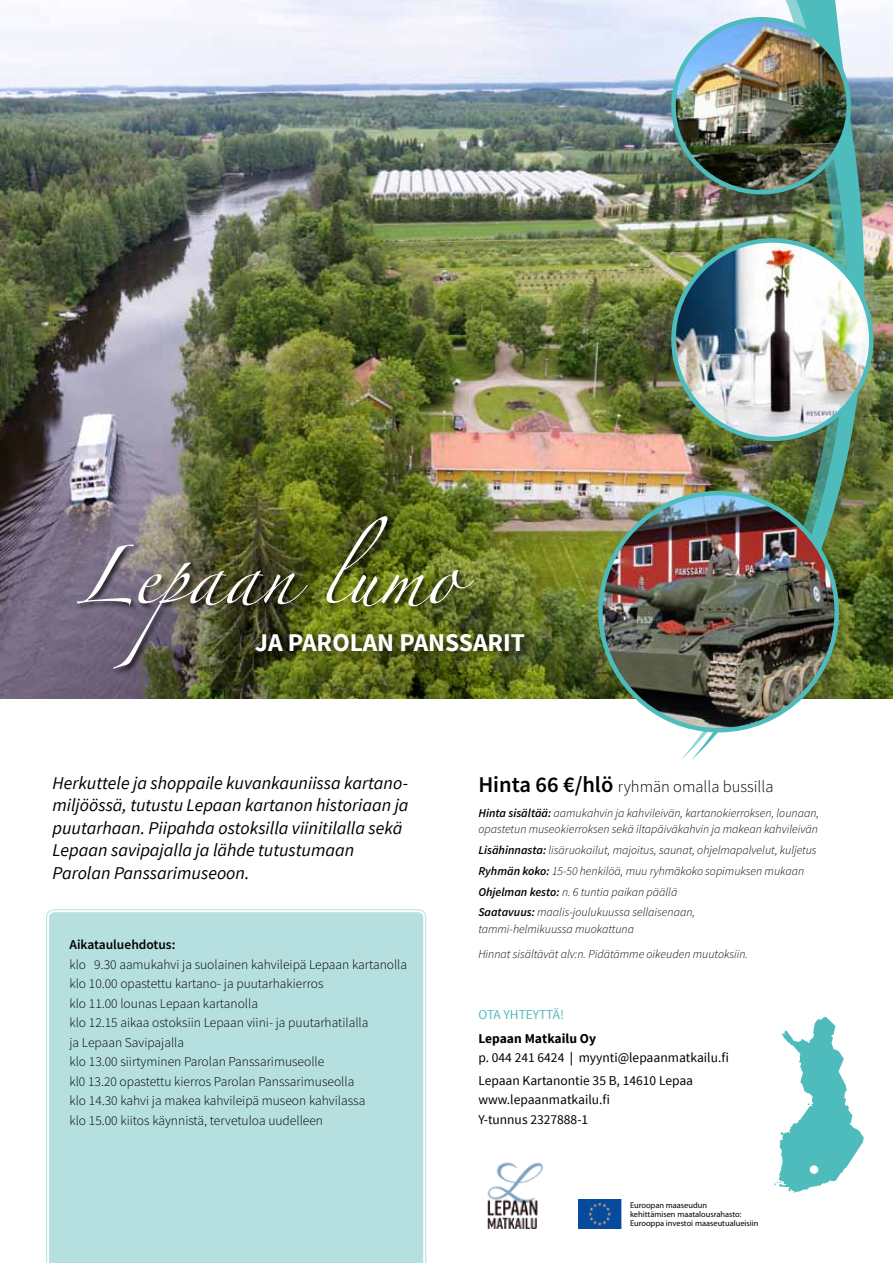
<style>
.page{position:relative;width:893px;height:1263px;background:#fff}
.page>*{position:absolute;margin:0;border:0;box-sizing:border-box;transform-origin:0 0}
.t1{font:129px "Zapfino Extra LT One";color:#fff}
.t2{font:700 25.5px "Source Sans Pro";color:#fff}
.t3{font:italic 18px/22.5px "Source Sans Pro";color:#000}
.t4{font:300 16.5px "Source Sans Pro";color:#000}
.t5{font:300 13.5px/19.5px "Source Sans Pro";color:#000}
.t6{font:13.5px/19.5px "Source Sans Pro";color:#000}
.t7{font:600 13.5px "Source Sans Pro";color:#000}
.t8{font:13.5px "Source Sans Pro";color:#4ebbbc}
.t9{font:italic 300 12px/20.7px "Source Sans Pro";color:#000}
.t10{font:8.4px/9px "Myriad Pro";color:#000}
.s1{font-weight:600;font-size:22.5px}
.s2{font-weight:600}
.s3{font-weight:700}
</style>
<div class="page">
<div style="left:47px;top:910px;width:378px;height:353px;background:#b6dfdf"></div>
<img style="left:0;top:0;width:680px;height:698px">
<div style="left:76px;top:515px;width:406px;height:161px;background:#000;opacity:.75"></div>
<svg style="left:771px;top:1017px;width:93px;height:176px"></svg>
<div style="left:810px;top:1165px;width:8px;height:9px;background:#fff;border-radius:50%"></div>
<img style="left:579px;top:1200px;width:43px;height:28px">
<img style="left:487px;top:1162px;width:57px;height:67px">
<div style="left:251px;top:629px;width:284px;height:33px;background:#000;opacity:.75"></div>
<img style="left:680px;top:0;width:11px;height:760px">
<img style="left:691px;top:0;width:202px;height:760px">
<img style="left:600px;top:493px;width:237px;height:237px;border-radius:118px">
<img style="left:673px;top:240px;width:198px;height:199px;border-radius:99px">
<div style="left:671px;top:238px;width:202px;height:203px;border:4px solid #4ebbbc;border-radius:50%"></div>
<img style="left:673px;top:19px;width:176px;height:173px">
<div style="left:671px;top:17px;width:180px;height:177px;border:4px solid #4ebbbc;border-radius:50%"></div>
<h1 class="t1" style="left:75px;top:483px;width:383px">Lepaan lumo</h1>
<h2 class="t2" style="left:255px;top:626px;width:271px">JA PAROLAN PANSSARIT</h2>
<h3 class="t3" style="left:53px;top:771px;width:358px">Herkuttele ja shoppaile kuvankauniissa kartano&shy;miljöössä, tutustu Lepaan kartanon historiaan ja puutarhaan. Piipahda ostoksilla viinitilalla sekä Lepaan savipajalla ja lähde tutustumaan Parolan Panssarimuseoon.</h3>
<p class="t7" style="left:70px;top:936px;width:107px">Aikatauluehdotus:</p>
<p class="t5" style="left:70px;top:954px;width:339px">klo 9.30 aamukahvi ja suolainen kahvileipä Lepaan kartanolla klo 10.00 opastettu kartano- ja puutarhakierros<br>klo 11.00 lounas Lepaan kartanolla<br>klo 12.15 aikaa ostoksiin Lepaan viini- ja puutarhatilalla<br>ja Lepaan Savipajalla<br>klo 13.00 siirtyminen Parolan Panssarimuseolle<br>kl0 13.20 opastettu kierros Parolan Panssarimuseolla<br>klo 14.30 kahvi ja makea kahvileipä museon kahvilassa<br>klo 15.00 kiitos käynnistä, tervetuloa uudelleen</p>
<h3 class="t4" style="left:478px;top:776px;width:297px"><span class="s1">Hinta 66 €/hlö</span> ryhmän omalla bussilla</h3>
<p class="t9" style="left:478px;top:805px;width:342px;line-height:16.5px"><span class="s2">Hinta sisältää:</span> aamukahvin ja kahvileivän, kartanokierroksen, lounaan, opastetun museokierroksen sekä iltapäiväkahvin ja makean kahvileivän</p>
<p class="t9" style="left:478px;top:840px;width:340px"><span class="s2">Lisähinnasta:</span> lisäruokailut, majoitus, saunat, ohjelmapalvelut, kuljetus <span class="s2">Ryhmän koko:</span> 15-50 henkilöä, muu ryhmäkoko sopimuksen mukaan <span class="s2">Ohjelman kesto:</span> n. 6 tuntia paikan päällä<br><span class="s2">Saatavuus:</span> maalis-joulukuussa sellaisenaan,</p>
<p class="t9" style="left:478px;top:916px;width:271px;line-height:25px">tammi-helmikuussa muokattuna<br>Hinnat sisältävät alv:n. Pidätämme oikeuden muutoksiin.</p>
<p class="t8" style="left:478px;top:1006px;width:87px">OTA YHTEYTTÄ!</p>
<p class="t6" style="left:478px;top:1029px;width:252px"><span class="s3">LEPAAN MATKAILU OY<br></span>p. 044 241 6424 <span class="s2">|</span> myynti@lepaanmatkailu.fi</p>
<p class="t6" style="left:478px;top:1071px;width:216px">Lepaan Kartanontie 35 B, 14610 Lepaa www.lepaanmatkailu.fi<br>Y-tunnus 2327888-1</p>
<p class="t10" style="left:630px;top:1200px;width:130px">Euroopan maaseudun<br>kehittämisen maatalousrahasto:<br>Eurooppa investoi maaseutualueisiin</p>
</div>
